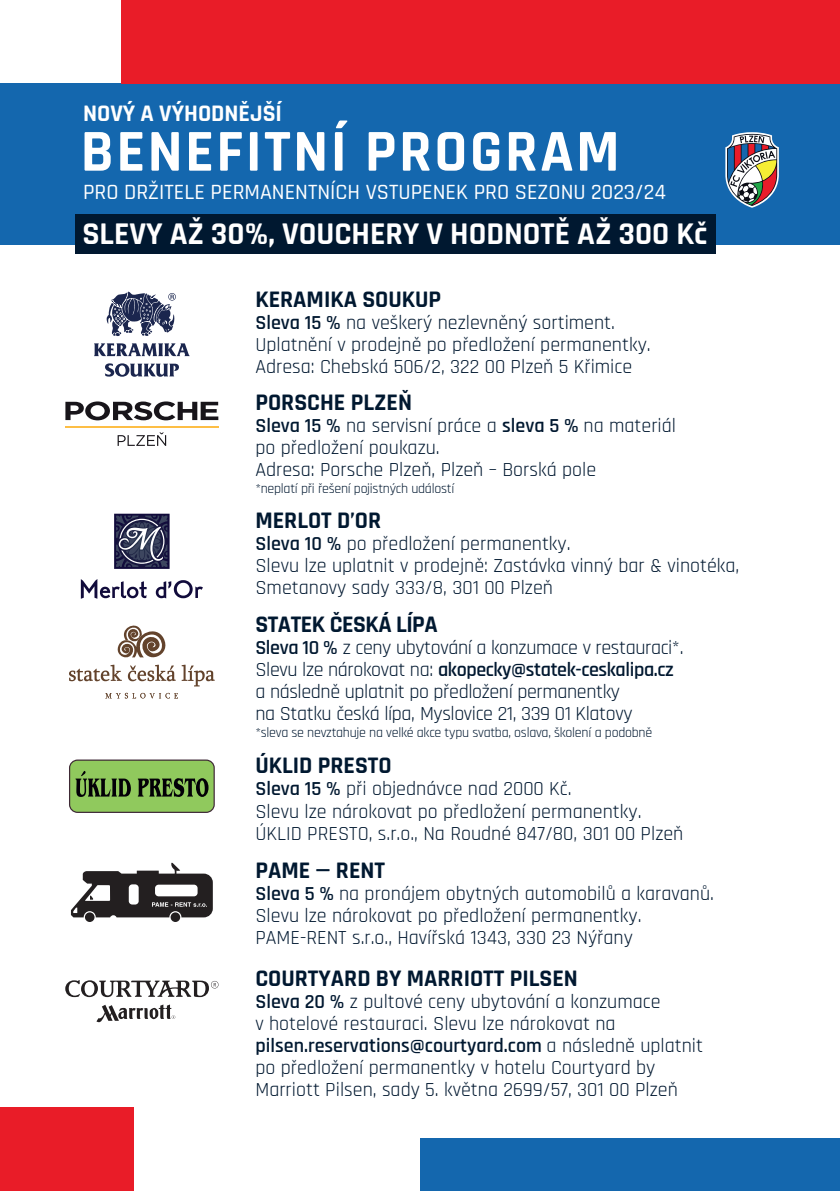
<style>
.page{position:relative;width:840px;height:1191px;background:#fff}
.page>*{position:absolute;margin:0;border:0;box-sizing:border-box;transform-origin:0 0}
.t1{font:700 60px "Rajdhani";letter-spacing:.04em;color:#fff}
.t2{font:700 32px "Rajdhani";color:#fff}
.t3{font:700 24px "Rajdhani";color:#001830}
.t4{font:700 24px "Rajdhani";letter-spacing:-.02em;color:#001830}
.t5{font:700 24px "Rajdhani";color:#fff}
.t6{font:500 22px "Rajdhani";color:#fff}
.t7{font:20px/22px "Rajdhani";color:#001830}
.t8{font:20px/22px "Rajdhani";letter-spacing:-.02em;color:#001830}
.t9{font:14px "Rajdhani";letter-spacing:-.02em;color:#001830}
.s1{font-weight:600}
</style>
<div class="page">
<div style="left:0;top:84px;width:839px;height:161px;background:#1467ae"></div>
<div style="left:121px;top:0;width:718px;height:84px;background:#e91c28"></div>
<div style="left:0;top:1107px;width:133px;height:84px;background:#e91c28"></div>
<div style="left:420px;top:1138px;width:419px;height:53px;background:#1467ae"></div>
<div style="left:75px;top:214px;width:640px;height:39px;background:#001830"></div>
<svg style="left:96px;top:1004px;width:79px;height:18px"></svg>
<svg style="left:65px;top:980px;width:153px;height:17px"></svg>
<div style="left:85px;top:912px;width:9px;height:10px;background:#231f20;border-radius:50%"></div>
<div style="left:170px;top:912px;width:10px;height:10px;background:#231f20;border-radius:50%"></div>
<svg style="left:71px;top:862px;width:142px;height:55px"></svg>
<svg style="left:69px;top:759px;width:146px;height:54px"></svg>
<div style="left:70px;top:760px;width:143px;height:51px;background:#90c95d;border-radius:7px"></div>
<svg style="left:75px;top:771px;width:133px;height:26px"></svg>
<svg style="left:69px;top:625px;width:146px;height:61px"></svg>
<svg style="left:105px;top:693px;width:73px;height:5px"></svg>
<svg style="left:81px;top:579px;width:65px;height:20px"></svg>
<svg style="left:156px;top:580px;width:47px;height:18px"></svg>
<svg style="left:114px;top:514px;width:55px;height:55px;background:#474967"></svg>
<svg style="left:65px;top:401px;width:153px;height:19px"></svg>
<svg style="left:117px;top:432px;width:49px;height:14px"></svg>
<hr style="left:65px;top:426px;width:153px;height:2px;background:#fdbe45">
<svg style="left:94px;top:343px;width:96px;height:13px"></svg>
<svg style="left:105px;top:363px;width:74px;height:14px"></svg>
<svg style="left:107px;top:292px;width:69px;height:44px"></svg>
<svg style="left:725px;top:132px;width:53px;height:76px"></svg>
<p class="t5" style="left:83px;top:98px;width:200px">NOVÝ A VÝHODNĚJŠÍ</p>
<h1 class="t1" style="left:81px;top:115px;width:540px">BENEFITNÍ PROGRAM</h1>
<p class="t6" style="left:83px;top:179px;width:584px">PRO DRŽITELE PERMANENTNÍCH VSTUPENEK PRO SEZONU 2023/24</p>
<h2 class="t2" style="left:82px;top:215px;width:626px">SLEVY AŽ 30%, VOUCHERY V HODNOTĚ AŽ 300 Kč</h2>
<p class="t3" style="left:255px;top:285px;width:187px">KERAMIKA SOUKUP</p>
<p class="t7" style="left:255px;top:313px;width:396px"><span class="s1">Sleva 15 %</span> na veškerý nezlevněný sortiment.<br>Uplatnění v prodejně po předložení permanentky.<br>Adresa: Chebská 506/2, 322 00 Plzeň 5 Křimice</p>
<p class="t3" style="left:255px;top:387px;width:158px">PORSCHE PLZEŇ</p>
<p class="t7" style="left:255px;top:415px;width:422px"><span class="s1">Sleva 15 %</span> na servisní práce a <span class="s1">sleva 5 %</span> na materiál po předložení poukazu.<br>Adresa: Porsche Plzeň, Plzeň – Borská pole</p>
<p class="t9" style="left:255px;top:480px;width:200px">*neplatí při řešení pojistných událostí</p>
<p class="t3" style="left:255px;top:505px;width:127px">MERLOT D’OR</p>
<p class="t7" style="left:255px;top:533px;width:485px"><span class="s1">Sleva 10 %</span> po předložení permanentky.<br>Slevu lze uplatnit v prodejně: Zastávka vinný bar &amp; vinotéka,<br>Smetanovy sady 333/8, 301 00 Plzeň</p>
<p class="t4" style="left:255px;top:610px;width:184px">STATEK ČESKÁ LÍPA</p>
<p class="t8" style="left:255px;top:637px;width:429px"><span class="s1">Sleva 10 %</span> z ceny ubytování a konzumace v restauraci*.<br>Slevu lze nárokovat na: <span class="s1">akopecky@statek-ceskalipa.cz </span>a následně uplatnit po předložení permanentky<br>na Statku česká lípa, Myslovice 21, 339 01 Klatovy</p>
<p class="t9" style="left:255px;top:724px;width:398px">*sleva se nevztahuje na velké akce typu svatba, oslava, školení a podobně</p>
<p class="t3" style="left:255px;top:751px;width:138px">ÚKLID PRESTO</p>
<p class="t7" style="left:255px;top:778px;width:429px"><span class="s1">Sleva 15 %</span> při objednávce nad 2000 Kč.<br>Slevu lze nárokovat po předložení permanentky.<br>ÚKLID PRESTO, s.r.o., Na Roudné 847/80, 301 00 Plzeň</p>
<p class="t3" style="left:255px;top:855px;width:131px">PAME — RENT</p>
<p class="t7" style="left:255px;top:883px;width:460px"><span class="s1">Sleva 5 %</span> na pronájem obytných automobilů a karavanů.<br>Slevu lze nárokovat po předložení permanentky.<br>PAME-RENT s.r.o., Havířská 1343, 330 23 Nýřany</p>
<p class="t3" style="left:255px;top:964px;width:324px">COURTYARD BY MARRIOTT PILSEN</p>
<p class="t7" style="left:255px;top:991px;width:449px"><span class="s1">Sleva 20 %</span> z pultové ceny ubytování a konzumace<br>v hotelové restauraci. Slevu lze nárokovat na <span class="s1">pilsen.reservations@courtyard.com</span> a následně uplatnit po předložení permanentky v hotelu Courtyard by Marriott Pilsen, sady 5. května 2699/57, 301 00 Plzeň</p>
</div>
